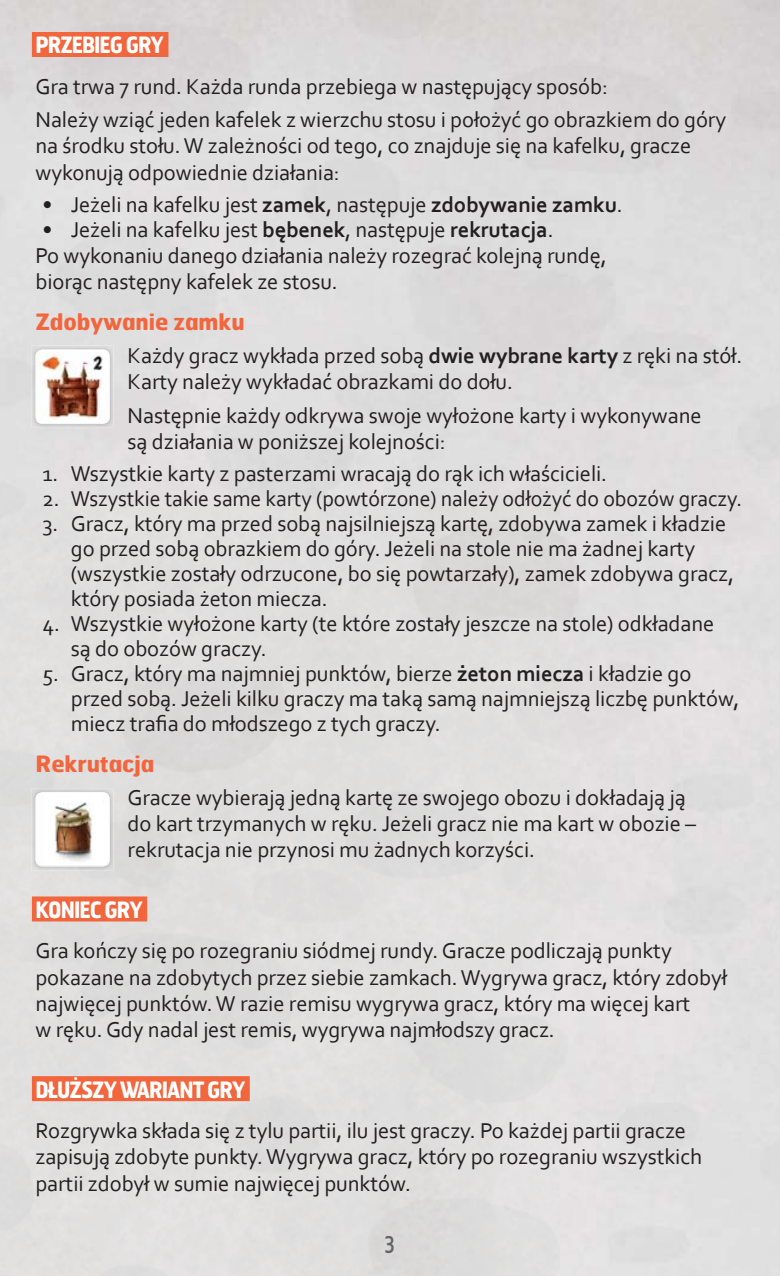
<style>
.page{position:relative;width:780px;height:1276px;background:#fff}
.page>*{position:absolute;margin:0;border:0;box-sizing:border-box;transform-origin:0 0}
.t1{font:700 25px "Corbel";color:#636466;scale:.85 1}
.t2{font:22.5px/26.2px "Corbel";letter-spacing:-.005em;color:#231f20}
.t3{font:700 22.5px "Hermes";letter-spacing:-.05em;color:#fff;scale:.85 1}
.t4{font:700 22.5px "Hermes";letter-spacing:-.005em;color:#f2663e}
.s1{font-weight:700}
</style>
<div class="page">
<img style="left:31px;top:345px;width:82px;height:83px">
<img style="left:37px;top:349px;width:71px;height:2px">
<img style="left:35px;top:351px;width:75px;height:73px">
<img style="left:31px;top:788px;width:82px;height:82px">
<img style="left:37px;top:792px;width:71px;height:2px">
<img style="left:35px;top:794px;width:75px;height:72px">
<div style="left:32px;top:32px;width:136px;height:25px;background:#f2663e"></div>
<div style="left:32px;top:896px;width:115px;height:25px;background:#f2663e"></div>
<div style="left:32px;top:1076px;width:218px;height:25px;background:#f2663e"></div>
<p class="t3" style="left:35px;top:35px;width:153px">PRZEBIEG GRY</p>
<p class="t2" style="left:35px;top:72px;width:692px;line-height:33.2px">Gra trwa 7 rund. Każda runda przebiega w następujący sposób:<br>Należy wziąć jeden kafelek z wierzchu stosu i położyć go obrazkiem do góry</p>
<p class="t2" style="left:35px;top:135px;width:657px">na środku stołu. W zależności od tego, co znajduje się na kafelku, gracze wykonują odpowiednie działania:</p>
<p class="t2" style="left:43px;top:193px;width:581px">• Jeżeli na kafelku jest <span class="s1">zamek</span>, następuje <span class="s1">zdobywanie zamku</span>.</p>
<p class="t2" style="left:35px;top:218px;width:573px;text-indent:7px">• Jeżeli na kafelku jest <span class="s1">bębenek</span>, następuje <span class="s1">rekrutacja</span>.<br>Po wykonaniu danego działania należy rozegrać kolejną rundę, biorąc następny kafelek ze stosu.</p>
<p class="t4" style="left:35px;top:311px;width:211px">Zdobywanie zamku</p>
<p class="t2" style="left:128px;top:344px;width:616px">Każdy gracz wykłada przed sobą <span class="s1">dwie wybrane karty</span> z ręki na stół.<br>Karty należy wykładać obrazkami do dołu.</p>
<p class="t2" style="left:128px;top:404px;width:575px">Następnie każdy odkrywa swoje wyłożone karty i wykonywane są działania w poniższej kolejności:</p>
<p class="t2" style="left:43px;top:462px;width:566px">1. Wszystkie karty z pasterzami wracają do rąk ich właścicieli.</p>
<p class="t2" style="left:43px;top:487px;width:701px">2. Wszystkie takie same karty (powtórzone) należy odłożyć do obozów graczy.</p>
<p class="t2" style="left:71px;top:513px;width:664px;line-height:25px;text-indent:-28px">3. Gracz, który ma przed sobą najsilniejszą kartę, zdobywa zamek i kładzie go przed sobą obrazkiem do góry. Jeżeli na stole nie ma żadnej karty (wszystkie zostały odrzucone, bo się powtarzały), zamek zdobywa gracz, który posiada żeton miecza.</p>
<p class="t2" style="left:71px;top:613px;width:645px;line-height:25px;text-indent:-28px">4. Wszystkie wyłożone karty (te które zostały jeszcze na stole) odkładane są do obozów graczy.</p>
<p class="t2" style="left:71px;top:663px;width:670px;line-height:25px;text-indent:-28px">5. Gracz, który ma najmniej punktów, bierze <span class="s1">żeton miecza</span> i kładzie go przed sobą. Jeżeli kilku graczy ma taką samą najmniejszą liczbę punktów, miecz trafia do młodszego z tych graczy.</p>
<p class="t4" style="left:35px;top:753px;width:121px">Rekrutacja</p>
<p class="t2" style="left:128px;top:786px;width:570px">Gracze wybierają jedną kartę ze swojego obozu i dokładają ją do kart trzymanych w ręku. Jeżeli gracz nie ma kart w obozie – rekrutacja nie przynosi mu żadnych korzyści.</p>
<p class="t3" style="left:35px;top:899px;width:128px">KONIEC GRY</p>
<p class="t2" style="left:35px;top:939px;width:693px">Gra kończy się po rozegraniu siódmej rundy. Gracze podliczają punkty pokazane na zdobytych przez siebie zamkach. Wygrywa gracz, który zdobył najwięcej punktów. W razie remisu wygrywa gracz, który ma więcej kart<br>w ręku. Gdy nadal jest remis, wygrywa najmłodszy gracz.</p>
<p class="t3" style="left:35px;top:1079px;width:248px">DŁUŻSZY WARIANT GRY</p>
<p class="t2" style="left:35px;top:1119px;width:668px">Rozgrywka składa się z tylu partii, ilu jest graczy. Po każdej partii gracze zapisują zdobyte punkty. Wygrywa gracz, który po rozegraniu wszystkich partii zdobył w sumie najwięcej punktów.</p>
<p class="t1" style="left:385px;top:1229px;width:14px">3</p>
</div>
